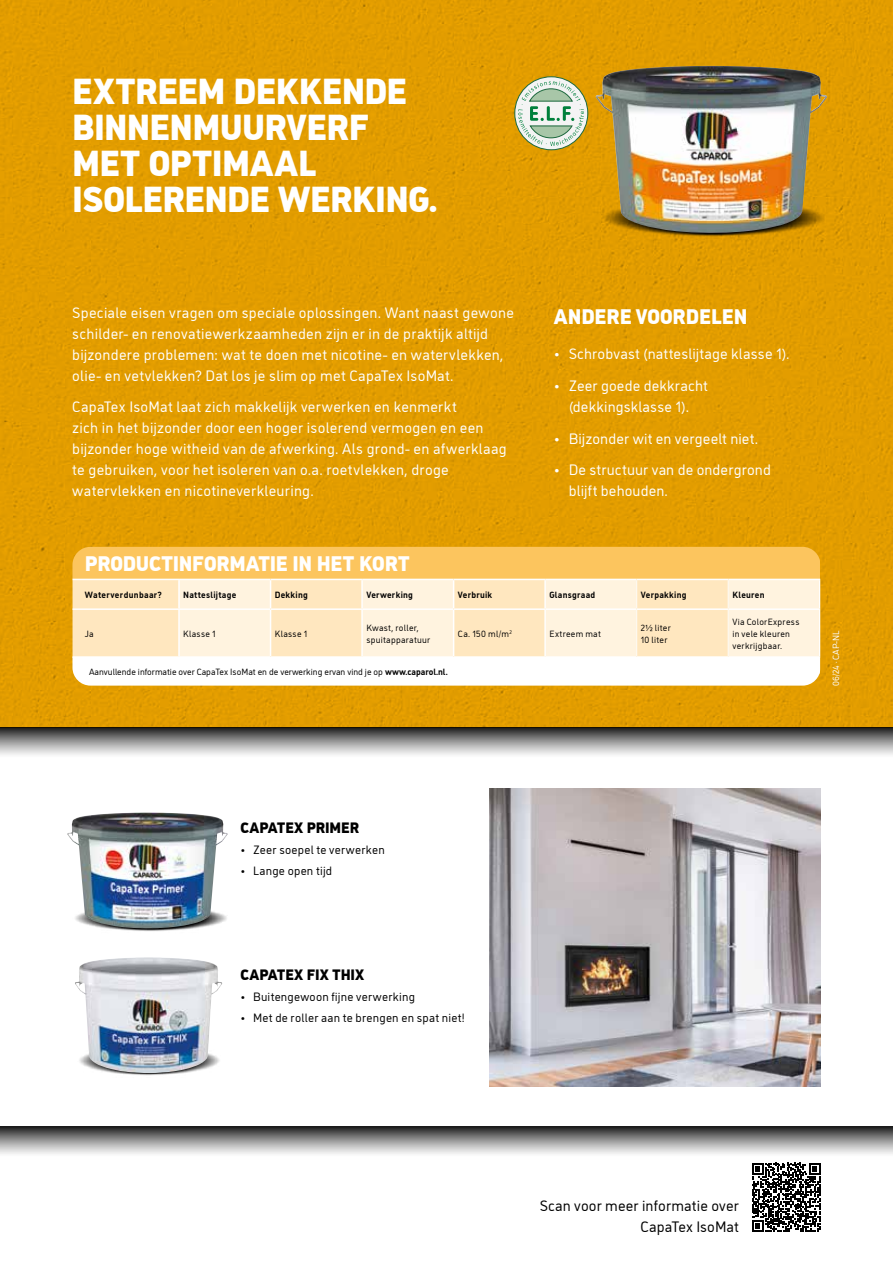
<style>
.page{position:relative;width:893px;height:1263px;background:#fff}
.page>*{position:absolute;margin:0;border:0;box-sizing:border-box;transform-origin:0 0}
.t1{font:36px/36px "CAP Elephant Black Low";letter-spacing:-.015em;color:#fff}
.t2{font:900 21px "CAP Elephant";letter-spacing:-.01em;color:#fff}
.t3{font:15px/21px "CAP Elephant";letter-spacing:.015em;color:#fff}
.t4{font:15px/21px "CAP Elephant";letter-spacing:.01em;color:#000;text-align:right}
.t5{font:900 15px "CAP Elephant";letter-spacing:-.005em;color:#000}
.t6{font:12px "CAP Elephant";letter-spacing:.015em;color:#000}
.t7{font:9px/12px "CAP Elephant";letter-spacing:.025em;color:#000}
.t8{font:700 9px "CAP Elephant";letter-spacing:.03em;color:#000}
.t9{font:9px "CAP Elephant";color:#000}
.t10{font:9px "CAP Elephant";color:#fff}
.s1{font-weight:700}
</style>
<div class="page">
<div style="left:0;top:728px;width:893px;height:30px;background:linear-gradient(to bottom,#2e2e2e,#fff)"></div>
<svg style="left:752px;top:1163px;width:69px;height:68px"></svg>
<div style="left:0;top:1127px;width:893px;height:30px;background:linear-gradient(to bottom,#2e2e2e,#fff)"></div>
<div style="left:0;top:0;width:893px;height:728px;background:#e29d00"></div>
<img style="left:592px;top:56px;width:240px;height:189px">
<img style="left:595px;top:66px;width:232px;height:167px">
<div style="left:72px;top:547px;width:748px;height:32px;background:#fcc55e"></div>
<div style="left:72px;top:580px;width:106px;height:76px;background:#ffe7bf"></div>
<svg style="left:180px;top:580px;width:639px;height:76px;background:#ffedd1"></svg>
<div style="left:72px;top:657px;width:748px;height:29px;background:#fff"></div>
<svg style="left:819px;top:672px;width:1px;height:14px"></svg>
<hr style="left:72px;top:579px;width:107px;height:1px;background:#fff">
<hr style="left:179px;top:579px;width:92px;height:1px;background:#fff">
<hr style="left:271px;top:579px;width:91px;height:1px;background:#fff">
<hr style="left:362px;top:579px;width:92px;height:1px;background:#fff">
<hr style="left:454px;top:579px;width:91px;height:1px;background:#fff">
<hr style="left:545px;top:579px;width:92px;height:1px;background:#fff">
<hr style="left:637px;top:579px;width:91px;height:1px;background:#fff">
<hr style="left:728px;top:579px;width:92px;height:1px;background:#fff">
<svg style="left:636px;top:580px;width:1px;height:28px"></svg>
<svg style="left:728px;top:580px;width:1px;height:28px"></svg>
<hr style="left:636px;top:610px;width:1px;height:46px;background:#fff">
<hr style="left:728px;top:610px;width:1px;height:46px;background:#fff">
<hr style="left:178px;top:580px;width:2px;height:28px;background:#fff">
<svg style="left:270px;top:580px;width:1px;height:28px"></svg>
<hr style="left:361px;top:580px;width:2px;height:28px;background:#fff">
<svg style="left:453px;top:580px;width:1px;height:28px"></svg>
<hr style="left:544px;top:580px;width:2px;height:28px;background:#fff">
<svg style="left:819px;top:580px;width:1px;height:28px"></svg>
<hr style="left:72px;top:608px;width:107px;height:2px;background:#fff">
<hr style="left:179px;top:608px;width:92px;height:2px;background:#fff">
<hr style="left:178px;top:610px;width:2px;height:46px;background:#fff">
<hr style="left:271px;top:608px;width:91px;height:2px;background:#fff">
<hr style="left:270px;top:610px;width:1px;height:46px;background:#fff">
<hr style="left:362px;top:608px;width:92px;height:2px;background:#fff">
<hr style="left:361px;top:610px;width:2px;height:46px;background:#fff">
<hr style="left:454px;top:608px;width:91px;height:2px;background:#fff">
<hr style="left:453px;top:610px;width:1px;height:46px;background:#fff">
<hr style="left:545px;top:608px;width:92px;height:2px;background:#fff">
<hr style="left:544px;top:610px;width:2px;height:46px;background:#fff">
<hr style="left:637px;top:608px;width:91px;height:2px;background:#fff">
<hr style="left:728px;top:608px;width:92px;height:2px;background:#fff">
<hr style="left:819px;top:610px;width:1px;height:46px;background:#fff">
<hr style="left:72px;top:656px;width:107px;height:2px;background:#fff">
<hr style="left:179px;top:656px;width:92px;height:2px;background:#fff">
<hr style="left:271px;top:656px;width:91px;height:2px;background:#fff">
<hr style="left:362px;top:656px;width:92px;height:2px;background:#fff">
<hr style="left:454px;top:656px;width:91px;height:2px;background:#fff">
<hr style="left:545px;top:656px;width:92px;height:2px;background:#fff">
<hr style="left:637px;top:656px;width:91px;height:2px;background:#fff">
<hr style="left:728px;top:656px;width:92px;height:2px;background:#fff">
<svg style="left:515px;top:77px;width:73px;height:73px"></svg>
<div style="left:514px;top:77px;width:74px;height:73px;border:1px solid #1d693e;border-radius:50%"></div>
<svg style="left:518px;top:81px;width:66px;height:65px;background:#c2d1b5"></svg>
<img style="left:104px;top:928px;width:92px;height:3px">
<img style="left:67px;top:812px;width:161px;height:116px">
<img style="left:114px;top:1073px;width:69px;height:3px">
<img style="left:75px;top:957px;width:148px;height:116px">
<img style="left:489px;top:789px;width:332px;height:298px">
<h1 class="t1" style="left:72px;top:73px;width:367px">EXTREEM DEKKENDE<br>BINNENMUURVERF<br>MET OPTIMAAL<br>ISOLERENDE WERKING.</h1>
<p class="t3" style="left:72px;top:302px;width:443px">Speciale eisen vragen om speciale oplossingen. Want naast gewone schilder- en renovatiewerkzaamheden zijn er in de praktijk altijd bijzondere problemen: wat te doen met nicotine- en watervlekken, olie- en vetvlekken? Dat los je slim op met CapaTex IsoMat.</p>
<p class="t3" style="left:72px;top:397px;width:436px">CapaTex IsoMat laat zich makkelijk verwerken en kenmerkt<br>zich in het bijzonder door een hoger isolerend vermogen en een bijzonder hoge witheid van de afwerking. Als grond- en afwerklaag te gebruiken, voor het isoleren van o.a. roetvlekken, droge watervlekken en nicotineverkleuring.</p>
<h2 class="t2" style="left:554px;top:304px;width:195px">ANDERE VOORDELEN</h2>
<p class="t3" style="left:554px;top:344px;width:237px">• Schrobvast (natteslijtage klasse 1).</p>
<p class="t3" style="left:554px;top:375px;width:156px;text-align:center">• Zeer goede dekkracht (dekkingsklasse 1).</p>
<p class="t3" style="left:554px;top:428px;width:206px">• Bijzonder wit en vergeelt niet.</p>
<p class="t3" style="left:569px;top:460px;width:204px;text-indent:-15px">• De structuur van de ondergrond blijft behouden.</p>
<h2 class="t2" style="left:85px;top:551px;width:327px">PRODUCTINFORMATIE IN HET KORT</h2>
<p class="t8" style="left:85px;top:589px;width:79px">Waterverdunbaar?</p>
<p class="t8" style="left:183px;top:589px;width:55px">Natteslijtage</p>
<p class="t8" style="left:275px;top:589px;width:35px">Dekking</p>
<p class="t8" style="left:366px;top:589px;width:48px">Verwerking</p>
<p class="t8" style="left:458px;top:589px;width:36px">Verbruik</p>
<p class="t8" style="left:549px;top:589px;width:47px">Glansgraad</p>
<p class="t8" style="left:641px;top:589px;width:47px">Verpakking</p>
<p class="t8" style="left:732px;top:589px;width:34px">Kleuren</p>
<p class="t7" style="left:85px;top:627px;width:10px">Ja</p>
<p class="t7" style="left:183px;top:627px;width:34px">Klasse 1</p>
<p class="t7" style="left:275px;top:627px;width:34px">Klasse 1</p>
<p class="t7" style="left:366px;top:621px;width:65px">Kwast, roller, spuitapparatuur</p>
<p class="t7" style="left:458px;top:627px;width:55px">Ca. 150 ml/m<sup>2</sup></p>
<p class="t7" style="left:549px;top:627px;width:53px">Extreem mat</p>
<p class="t7" style="left:641px;top:621px;width:31px">2½ liter<br>10 liter</p>
<p class="t7" style="left:732px;top:615px;width:69px">Via ColorExpress in vele kleuren verkrijgbaar.</p>
<p class="t9" style="left:89px;top:667px;width:360px">Aanvullende informatie over CapaTex IsoMat en de verwerking ervan vind je op <span class="s1">www.caparol.nl.</span></p>
<p class="t10" style="left:831px;top:686px;width:57px;rotate:-90deg">06/24 · CAP-NL</p>
<p class="t5" style="left:240px;top:819px;width:120px">CAPATEX PRIMER</p>
<p class="t6" style="left:240px;top:842px;width:146px">• Zeer soepel te verwerken</p>
<p class="t6" style="left:240px;top:863px;width:93px">• Lange open tijd</p>
<p class="t5" style="left:240px;top:966px;width:125px">CAPATEX FIX THIX</p>
<p class="t6" style="left:240px;top:989px;width:176px">• Buitengewoon fijne verwerking</p>
<p class="t6" style="left:240px;top:1010px;width:226px">• Met de roller aan te brengen en spat niet!</p>
<p class="t4" style="left:540px;top:1195px;width:201px">Scan voor meer informatie over<br>CapaTex IsoMat</p>
</div>
